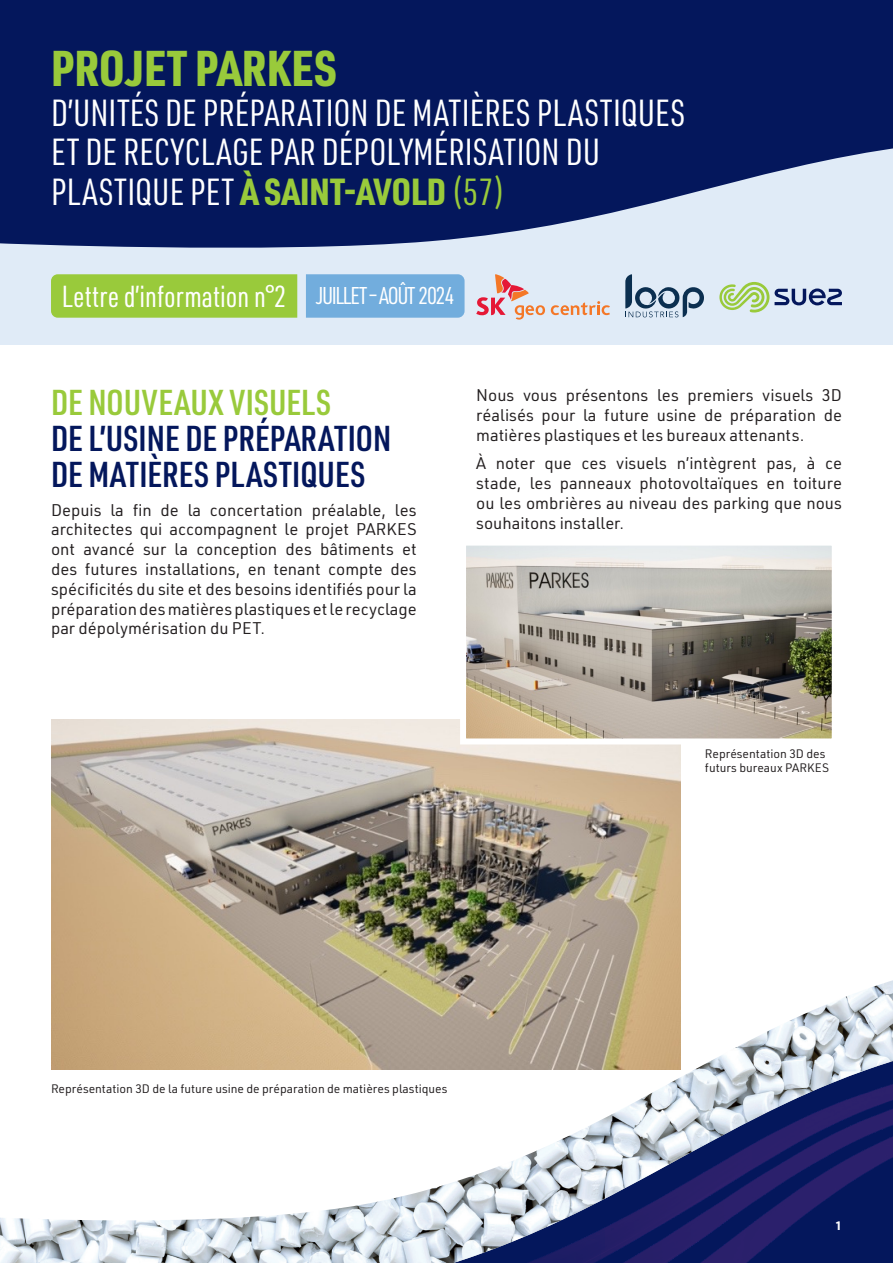
<style>
.page{position:relative;width:893px;height:1263px;background:#fff}
.page>*{position:absolute;margin:0;border:0;box-sizing:border-box;transform-origin:0 0}
.t1{font:900 49.2px "URWDIN Cond";letter-spacing:.01em;color:#99ca3b}
.t2{font:36.9px/39.6px "URWDIN Cond";color:#fff}
.t3{font:600 35.1px/36.2px "URWDIN Cond";color:#04175c}
.t4{font:600 35.1px "URWDIN Cond";letter-spacing:.005em;color:#99ca3b}
.t5{font:29.85px "URWDIN Cond";letter-spacing:.005em;color:#fff}
.t6{font:16.5px/19.8px "URWDIN";color:#231f20;text-align:justify}
.t7{font:12px/14.4px "URWDIN";color:#231f20}
.t8{font:700 12px "URWDIN";color:#fff}
.s1{font-weight:900;color:#99ca3b}
.s2{color:#99ca3b}
.s3{font-size:23.85px}
</style>
<div class="page">
<img style="left:0;top:1237px;width:893px;height:26px">
<svg style="left:0;top:980px;width:893px;height:257px"></svg>
<div style="left:0;top:0;width:893px;height:344px;background:#e0ebf7"></div>
<svg style="left:0;top:0;width:893px;height:248px;background:#1b2d6c"></svg>
<svg style="left:476px;top:274px;width:69px;height:46px"></svg>
<svg style="left:551px;top:301px;width:59px;height:14px"></svg>
<svg style="left:625px;top:274px;width:79px;height:43px"></svg>
<svg style="left:719px;top:282px;width:123px;height:30px"></svg>
<div style="left:51px;top:274px;width:246px;height:44px;background:#99ca3b"></div>
<div style="left:306px;top:274px;width:159px;height:44px;background:#72addd"></div>
<img style="left:51px;top:719px;width:630px;height:350px">
<svg style="left:457px;top:545px;width:375px;height:202px;background:#b2aca2"></svg>
<h1 class="t1" style="left:51px;top:35px;width:287px">PROJET PARKES</h1>
<h2 class="t2" style="left:51px;top:92px;width:636px">D’UNITÉS DE PRÉPARATION DE MATIÈRES PLASTIQUES<br>ET DE RECYCLAGE PAR DÉPOLYMÉRISATION DU<br>PLASTIQUE PET <span class="s1">À SAINT-AVOLD</span> <span class="s2">(57)</span></h2>
<h3 class="t5" style="left:62px;top:276px;width:394px">Lettre d’information n°2 <span class="s3">JUILLET – AOÛT 2024</span></h3>
<h3 class="t4" style="left:51px;top:379px;width:282px">DE NOUVEAUX VISUELS</h3>
<h3 class="t3" style="left:51px;top:419px;width:342px">DE L’USINE DE PRÉPARATION<br>DE MATIÈRES PLASTIQUES</h3>
<p class="t6" style="left:51px;top:499px;width:367px">Depuis la fin de la concertation préalable, les architectes qui accompagnent le projet PARKES ont avancé sur la conception des bâtiments et des futures installations, en tenant compte des spécificités du site et des besoins identifiés pour la préparation des matières plastiques et le recyclage par dépolymérisation du PET.</p>
<p class="t6" style="left:476px;top:385px;width:367px">Nous vous présentons les premiers visuels 3D réalisés pour la future usine de préparation de matières plastiques et les bureaux attenants.</p>
<p class="t6" style="left:476px;top:453px;width:367px">À noter que ces visuels n’intègrent pas, à ce stade, les panneaux photovoltaïques en toiture ou les ombrières au niveau des parking que nous souhaitons installer.</p>
<p class="t7" style="left:705px;top:746px;width:126px">Représentation 3D des futurs bureaux PARKES</p>
<p class="t7" style="left:51px;top:1081px;width:398px">Représentation 3D de la future usine de préparation de matières plastiques</p>
<p class="t8" style="left:835px;top:1217px;width:8px">1</p>
</div>
